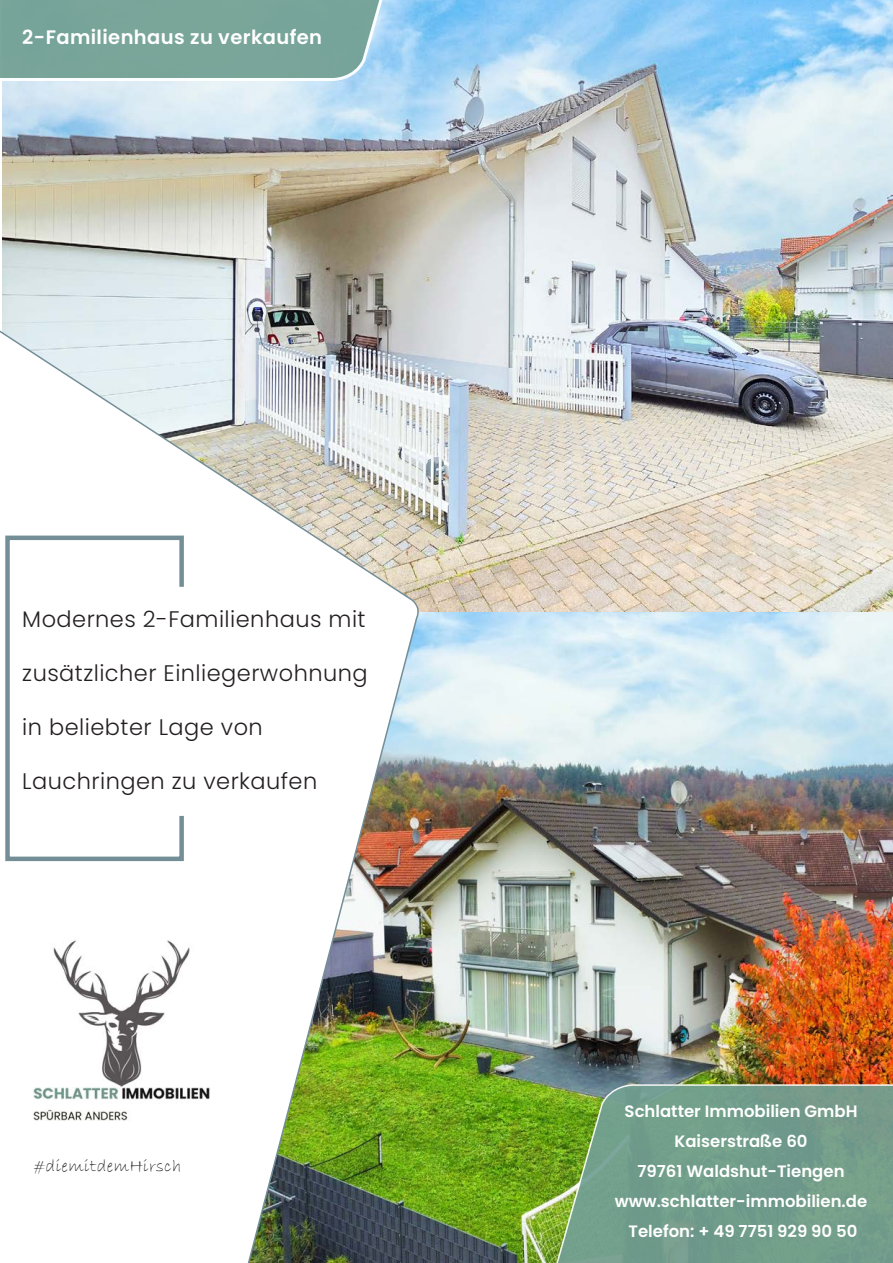
<style>
.page{position:relative;width:893px;height:1263px;background:#fff}
.page>*{position:absolute;margin:0;border:0;box-sizing:border-box;transform-origin:0 0}
.t1{font:300 22.5px "Poppins";letter-spacing:.02em;color:#231f20}
.t2{font:600 19.5px "Poppins";letter-spacing:.02em;color:#fff}
.t3{font:18px "Bradley Hand ITC";letter-spacing:.02em;color:#231f20}
.t4{font:600 16.5px "Poppins";color:#fff}
</style>
<div class="page">
<img style="left:2px;top:0;width:891px;height:612px">
<svg style="left:0;top:0;width:434px;height:82px;background:#83afab"></svg>
<img style="left:422px;top:612px;width:471px;height:651px">
<svg style="left:531px;top:1083px;width:362px;height:180px;background:#749f7e"></svg>
<img style="left:0;top:252px;width:422px;height:1011px">
<svg style="left:3px;top:533px;width:183px;height:330px"></svg>
<img style="left:33px;top:939px;width:178px;height:182px">
<p class="t2" style="left:22px;top:26px;width:301px">2-Familienhaus zu verkaufen</p>
<p class="t1" style="left:22px;top:606px;width:345px">Modernes 2-Familienhaus mit</p>
<p class="t1" style="left:22px;top:660px;width:347px">zusätzlicher Einliegerwohnung</p>
<p class="t1" style="left:22px;top:714px;width:242px">in beliebter Lage von</p>
<p class="t1" style="left:22px;top:768px;width:296px">Lauchringen zu verkaufen</p>
<p class="t3" style="left:34px;top:1154px;width:149px">#diemitdemHirsch</p>
<p class="t4" style="left:625px;top:1101px;width:234px">Schlatter Immobilien GmbH</p>
<p class="t4" style="left:674px;top:1131px;width:135px">Kaiserstraße 60</p>
<p class="t4" style="left:637px;top:1161px;width:209px">79761 Waldshut-Tiengen</p>
<p class="t4" style="left:615px;top:1191px;width:254px">www.schlatter-immobilien.de</p>
<p class="t4" style="left:629px;top:1221px;width:230px">Telefon: + 49 7751 929 90 50</p>
</div>
